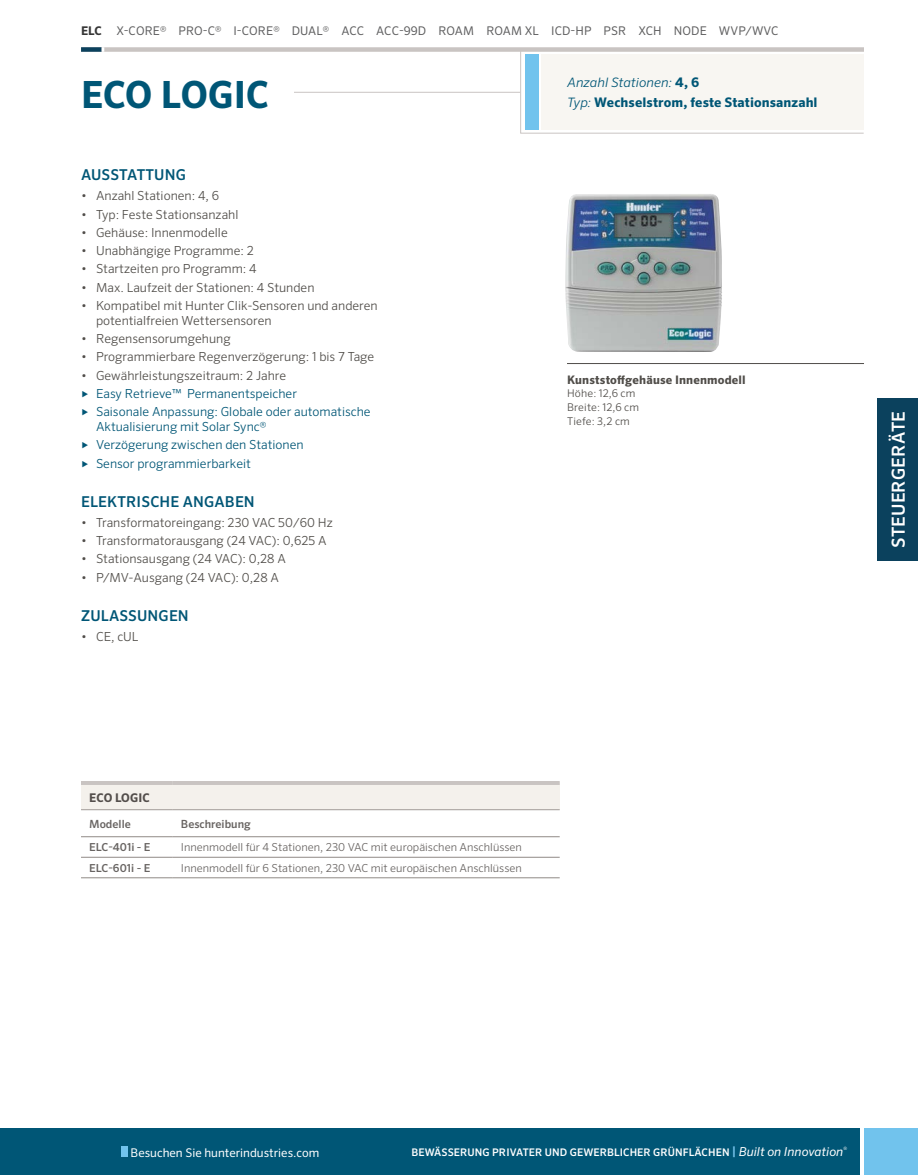
<style>
.page{position:relative;width:918px;height:1175px;background:#fff}
.page>*{position:absolute;margin:0;border:0;box-sizing:border-box;transform-origin:0 0}
.t1{font:700 37.5px "Sero Pro";letter-spacing:-.005em;color:#005676}
.t2{font:500 18px "Sero Pro";letter-spacing:.01em;color:#fff}
.t3{font:500 15px "Sero Pro";letter-spacing:.01em;color:#005676}
.t4{font:700 13.2px "Sero Pro";letter-spacing:.01em;color:#005676}
.t5{font:italic 300 13.05px "Sero Pro";letter-spacing:.005em;color:#005676}
.t6{font:300 12.45px/15px "Sero Pro";color:#504d49}
.t7{font:300 12.45px/18.3px "Sero Pro";color:#005676}
.t8{font:12px "Sero Pro";letter-spacing:.01em;color:#5e5e5f}
.t9{font:12px "Sero Pro";color:#fff}
.t10{font:700 12px "Sero Pro";letter-spacing:.01em;color:#534e4b}
.t11{font:700 11.7px "Sero Pro";letter-spacing:.015em;color:#504d49}
.t12{font:500 11.25px "Sero Pro";color:#686462}
.t13{font:300 10.95px "Sero Pro";color:#686462}
.t14{font:500 10.95px "Sero Pro";color:#686462}
.t15{font:300 10.65px/13.5px "Sero Pro";letter-spacing:.015em;color:#504d49}
.t16{font:500 10.5px "Sero Pro";letter-spacing:.01em;color:#fff}
.s1{font-weight:700;color:#363636}
.s2{font-weight:700;font-style:normal;font-size:13.2px}
.s3{font-weight:300;font-style:italic;font-size:13.05px}
.s4{font-size:12px;color:#7ac6ee}
.s5{font-weight:400;font-style:italic;font-size:12.3px}
</style>
<div class="page">
<div style="left:0;top:1127px;width:860px;height:47px;background:#005676"></div>
<div style="left:864px;top:1127px;width:54px;height:47px;background:#71c3ed"></div>
<div style="left:122px;top:1146px;width:6px;height:10px;background:#71c3ed"></div>
<div style="left:81px;top:47px;width:783px;height:5px;background:#c9c4c2"></div>
<hr style="left:81px;top:92px;width:439px;height:1px;background:#c9c4c2">
<svg style="left:520px;top:51px;width:344px;height:83px"></svg>
<div style="left:525px;top:54px;width:13px;height:76px;background:#71c3ed"></div>
<div style="left:878px;top:398px;width:40px;height:162px;background:#0b415d"></div>
<div style="left:81px;top:62px;width:213px;height:46px;background:#fff"></div>
<hr style="left:567px;top:363px;width:297px;height:1px;background:#504d49">
<div style="left:81px;top:782px;width:479px;height:27px;background:#f4f1ec"></div>
<hr style="left:81px;top:781px;width:92px;height:4px;background:#c9c4c2">
<hr style="left:173px;top:781px;width:387px;height:4px;background:#c9c4c2">
<hr style="left:81px;top:809px;width:92px;height:1px;background:#a19b97">
<hr style="left:173px;top:809px;width:387px;height:1px;background:#a19b97">
<hr style="left:81px;top:857px;width:92px;height:1px;background:#908a86">
<hr style="left:173px;top:857px;width:387px;height:1px;background:#908a86">
<hr style="left:81px;top:877px;width:92px;height:1px;background:#908a86">
<hr style="left:173px;top:877px;width:387px;height:1px;background:#908a86">
<hr style="left:81px;top:836px;width:92px;height:1px;background:#908a86">
<hr style="left:173px;top:836px;width:387px;height:1px;background:#908a86">
<img style="left:565px;top:194px;width:157px;height:158px">
<div style="left:81px;top:47px;width:21px;height:5px;background:#0b415d"></div>
<p class="t8" style="left:81px;top:23px;width:699px"><span class="s1">ELC</span> X-CORE® PRO-C® I-CORE® DUAL® ACC ACC-99D ROAM ROAM XL ICD-HP PSR XCH NODE WVP/WVC</p>
<h1 class="t1" style="left:81px;top:72px;width:189px">ECO LOGIC</h1>
<p class="t3" style="left:81px;top:166px;width:106px">AUSSTATTUNG</p>
<p class="t6" style="left:81px;top:188px;width:140px">• Anzahl Stationen: 4, 6</p>
<p class="t6" style="left:81px;top:207px;width:159px">• Typ: Feste Stationsanzahl</p>
<p class="t6" style="left:81px;top:225px;width:148px">• Gehäuse: Innenmodelle</p>
<p class="t6" style="left:81px;top:243px;width:174px">• Unabhängige Programme: 2</p>
<p class="t6" style="left:81px;top:261px;width:177px">• Startzeiten pro Programm: 4</p>
<p class="t6" style="left:81px;top:279px;width:235px">• Max. Laufzeit der Stationen: 4 Stunden</p>
<p class="t6" style="left:96px;top:298px;width:283px;text-indent:-15px">• Kompatibel mit Hunter Clik-Sensoren und anderen potentialfreien Wettersensoren</p>
<p class="t6" style="left:81px;top:331px;width:151px">• Regensensorumgehung</p>
<p class="t6" style="left:81px;top:349px;width:295px">• Programmierbare Regenverzögerung: 1 bis 7 Tage</p>
<p class="t6" style="left:81px;top:367px;width:207px">• Gewährleistungszeitraum: 2 Jahre</p>
<p class="t7" style="left:81px;top:384px;width:291px">► Easy Retrieve™ Permanentspeicher<br>► Saisonale Anpassung: Globale oder automatische</p>
<p class="t7" style="left:81px;top:417px;width:224px;text-indent:15px">Aktualisierung mit Solar Sync®<br>► Verzögerung zwischen den Stationen ► Sensor programmierbarkeit</p>
<p class="t3" style="left:81px;top:492px;width:175px">ELEKTRISCHE ANGABEN</p>
<p class="t6" style="left:81px;top:515px;width:253px">• Transformatoreingang: 230 VAC 50/60 Hz</p>
<p class="t6" style="left:81px;top:533px;width:247px">• Transformatorausgang (24 VAC): 0,625 A</p>
<p class="t6" style="left:81px;top:551px;width:206px">• Stationsausgang (24 VAC): 0,28 A</p>
<p class="t6" style="left:81px;top:569px;width:199px">• P/MV-Ausgang (24 VAC): 0,28 A</p>
<p class="t3" style="left:81px;top:606px;width:109px">ZULASSUNGEN</p>
<p class="t6" style="left:81px;top:629px;width:59px">• CE, cUL</p>
<p class="t5" style="left:567px;top:75px;width:134px">Anzahl Stationen: <span class="s2">4, 6</span></p>
<p class="t4" style="left:567px;top:95px;width:252px"><span class="s3">Typ:</span> Wechselstrom, feste Stationsanzahl</p>
<p class="t11" style="left:567px;top:373px;width:180px">Kunststoffgehäuse Innenmodell</p>
<p class="t15" style="left:567px;top:387px;width:74px">Höhe: 12,6 cm<br>Breite: 12,6 cm<br>Tiefe: 3,2 cm</p>
<p class="t10" style="left:89px;top:790px;width:62px">ECO LOGIC</p>
<p class="t12" style="left:89px;top:816px;width:43px">Modelle</p>
<p class="t12" style="left:181px;top:816px;width:71px">Beschreibung</p>
<p class="t14" style="left:89px;top:841px;width:63px">ELC-401i - E</p>
<p class="t13" style="left:181px;top:841px;width:343px">Innenmodell für 4 Stationen, 230 VAC mit europäischen Anschlüssen</p>
<p class="t14" style="left:89px;top:861px;width:63px">ELC-601i - E</p>
<p class="t13" style="left:181px;top:861px;width:343px">Innenmodell für 6 Stationen, 230 VAC mit europäischen Anschlüssen</p>
<h2 class="t2" style="left:888px;top:547px;width:138px;rotate:-90deg">STEUERGERÄTE</h2>
<p class="t9" style="left:131px;top:1145px;width:190px">Besuchen Sie hunterindustries.com</p>
<p class="t16" style="left:411px;top:1146px;width:437px">BEWÄSSERUNG PRIVATER UND GEWERBLICHER GRÜNFLÄCHEN <span class="s4">|</span> <span class="s5">Built on Innovation</span><sup>®</sup></p>
</div>
